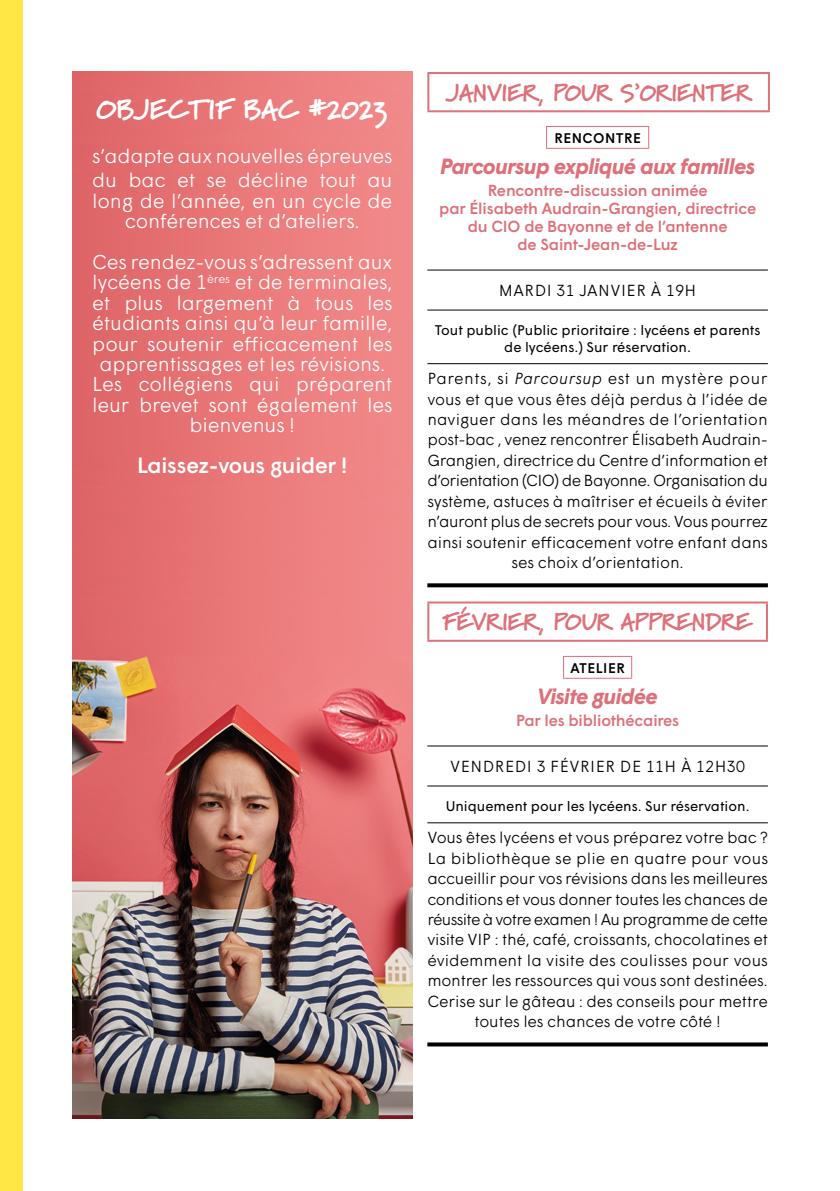
<style>
.page{position:relative;width:840px;height:1191px;background:#fff}
.page>*{position:absolute;margin:0;border:0;box-sizing:border-box;transform-origin:0 0}
.t1{font:900 28px "Marydale";letter-spacing:-.01em;color:#fff}
.t2{font:900 24px "Marydale";letter-spacing:-.02em;color:#dd7078}
.t3{font:italic 700 22px "Wigrum";letter-spacing:-.03em;color:#dd7078}
.t4{font:500 22px "Wigrum";letter-spacing:-.01em;color:#fff}
.t5{font:300 20px/20.4px "Wigrum";letter-spacing:-.01em;color:#fff;text-align:center}
.t6{font:300 16px/20.4px "Wigrum";letter-spacing:-.015em;color:#000;text-align:center}
.t7{font:500 16px/18px "Wigrum";letter-spacing:-.01em;color:#dd7078;text-align:center}
.t8{font:300 16px "Wigrum";letter-spacing:.03em;color:#000}
.t9{font:14px/16.8px "Wigrum";color:#000;text-align:center}
.t10{font:500 14px "Wigrum";letter-spacing:.04em;color:#000}
.s1{font-style:italic}
</style>
<div class="page">
<img style="left:72px;top:71px;width:340px;height:1048px">
<hr style="left:427px;top:270px;width:340px;height:1px;background:#000">
<hr style="left:427px;top:310px;width:340px;height:1px;background:#000">
<hr style="left:427px;top:363px;width:340px;height:1px;background:#000">
<svg style="left:427px;top:583px;width:340px;height:4px"></svg>
<hr style="left:427px;top:745px;width:340px;height:1px;background:#000">
<hr style="left:427px;top:785px;width:340px;height:1px;background:#000">
<hr style="left:427px;top:822px;width:340px;height:1px;background:#000">
<svg style="left:427px;top:1042px;width:340px;height:4px"></svg>
<hr style="left:427px;top:72px;width:342px;height:2px;background:#dd7078">
<hr style="left:427px;top:74px;width:2px;height:36px;background:#dd7078">
<hr style="left:767px;top:74px;width:2px;height:36px;background:#dd7078">
<hr style="left:427px;top:110px;width:342px;height:2px;background:#dd7078">
<hr style="left:545px;top:126px;width:104px;height:1px;background:#dd7078">
<svg style="left:648px;top:127px;width:1px;height:21px"></svg>
<hr style="left:545px;top:148px;width:104px;height:1px;background:#dd7078">
<hr style="left:427px;top:601px;width:340px;height:2px;background:#dd7078">
<hr style="left:427px;top:603px;width:2px;height:37px;background:#dd7078">
<hr style="left:765px;top:603px;width:2px;height:37px;background:#dd7078">
<hr style="left:427px;top:640px;width:340px;height:2px;background:#dd7078">
<hr style="left:562px;top:656px;width:69px;height:1px;background:#dd7078">
<hr style="left:562px;top:678px;width:69px;height:1px;background:#dd7078">
<div style="left:0;top:0;width:23px;height:1191px;background:#ffe843"></div>
<h1 class="t1" style="left:96px;top:93px;width:293px">OBJECTIF BAC #2023</h1>
<p class="t5" style="left:92px;top:143px;width:302px;line-height:24px;text-align:left">s’adapte aux nouvelles épreuves du bac et se décline tout au</p>
<p class="t5" style="left:92px;top:189px;width:301px">long de l’année, en un cycle de conférences et d’ateliers.</p>
<p class="t5" style="left:92px;top:250px;width:302px">Ces rendez-vous s’adressent aux lycéens de 1<sup>ères</sup> et de terminales, et plus largement à tous les étudiants ainsi qu’à leur famille, pour soutenir efficacement les apprentissages et les révisions.<br>Les collégiens qui préparent leur brevet sont également les bienvenus !</p>
<h3 class="t4" style="left:137px;top:448px;width:211px">Laissez-vous guider !</h3>
<h2 class="t2" style="left:445px;top:78px;width:307px">JANVIER, POUR S’ORIENTER</h2>
<p class="t10" style="left:554px;top:127px;width:88px">RENCONTRE</p>
<h3 class="t3" style="left:440px;top:150px;width:316px">Parcoursup expliqué aux familles</h3>
<p class="t7" style="left:439px;top:180px;width:318px">Rencontre-discussion animée<br>par Élisabeth Audrain-Grangien, directrice du CIO de Bayonne et de l’antenne<br>de Saint-Jean-de-Luz</p>
<p class="t8" style="left:498px;top:278px;width:199px">MARDI 31 JANVIER À 19H</p>
<p class="t9" style="left:434px;top:321px;width:327px">Tout public (Public prioritaire : lycéens et parents de lycéens.) Sur réservation.</p>
<p class="t6" style="left:427px;top:367px;width:342px">Parents, si <span class="s1">Parcoursup</span> est un mystère pour vous et que vous êtes déjà perdus à l’idée de naviguer dans les méandres de l’orientation post-bac , venez rencontrer Élisabeth Audrain-Grangien, directrice du Centre d’information et d’orientation (CIO) de Bayonne. Organisation du système, astuces à maîtriser et écueils à éviter n’auront plus de secrets pour vous. Vous pourrez ainsi soutenir efficacement votre enfant dans ses choix d’orientation.</p>
<h2 class="t2" style="left:442px;top:608px;width:310px">FÉVRIER, POUR APPRENDRE</h2>
<p class="t10" style="left:570px;top:657px;width:56px">ATELIER</p>
<h3 class="t3" style="left:537px;top:679px;width:122px">Visite guidée</h3>
<p class="t7" style="left:515px;top:710px;width:164px">Par les bibliothécaires</p>
<p class="t8" style="left:450px;top:754px;width:296px">VENDREDI 3 FÉVRIER DE 11H À 12H30</p>
<p class="t9" style="left:445px;top:796px;width:305px">Uniquement pour les lycéens. Sur réservation.</p>
<p class="t6" style="left:427px;top:826px;width:342px">Vous êtes lycéens et vous préparez votre bac ?<br>La bibliothèque se plie en quatre pour vous accueillir pour vos révisions dans les meilleures conditions et vous donner toutes les chances de réussite à votre examen ! Au programme de cette visite VIP : thé, café, croissants, chocolatines et évidemment la visite des coulisses pour vous montrer les ressources qui vous sont destinées.<br>Cerise sur le gâteau : des conseils pour mettre toutes les chances de votre côté !</p>
</div>
